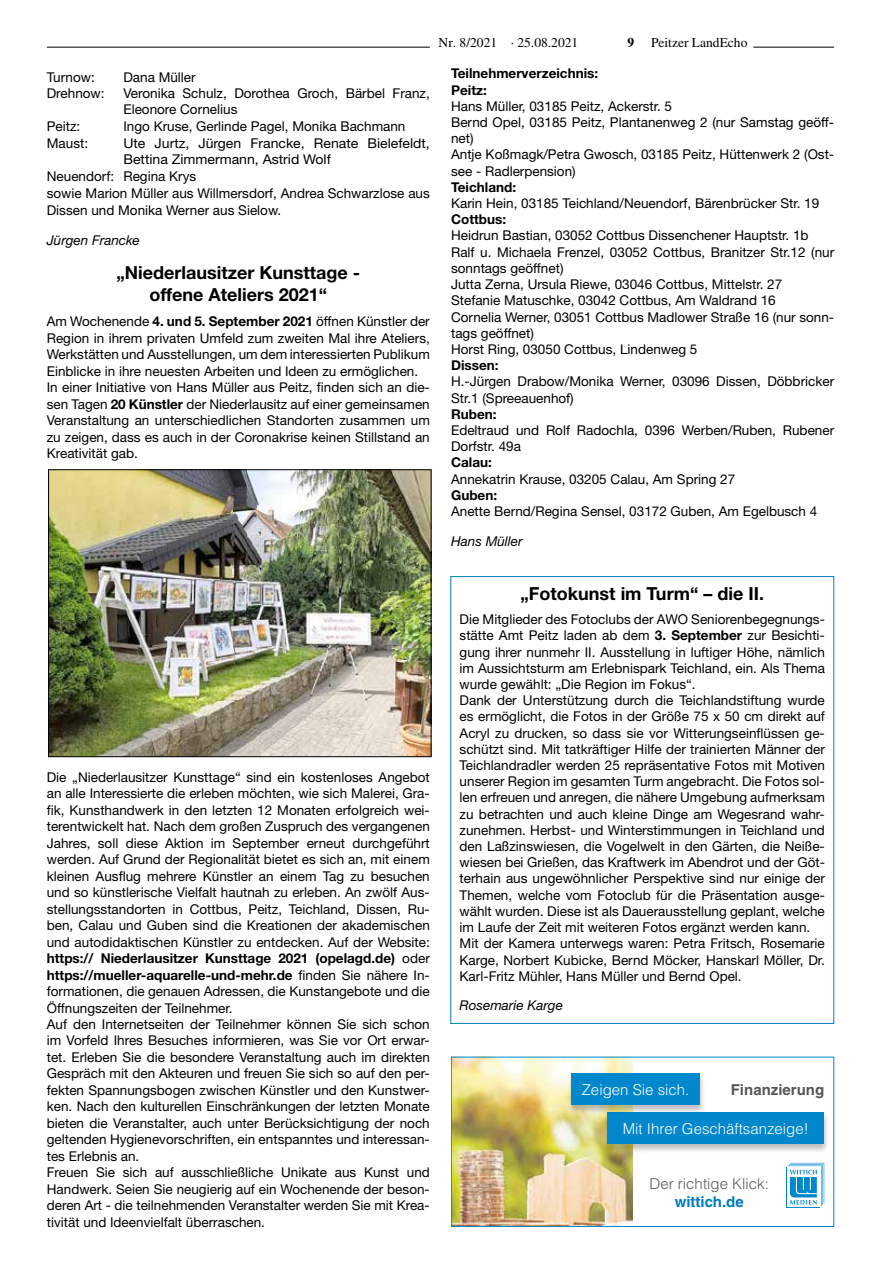
<style>
.page{position:relative;width:881px;height:1263px;background:#fff}
.page>*{position:absolute;margin:0;border:0;box-sizing:border-box;transform-origin:0 0}
.t1{font:700 18px/21.9px "Helvetica Neue LT";color:#000;text-align:center}
.t2{font:300 15px "Helvetica LT";color:#fff}
.t3{font:300 15px "Helvetica LT";color:#575756}
.t4{font:700 15px "Helvetica LT";color:#575756}
.t5{font:700 15px "Helvetica LT";color:#007bc4}
.t6{font:13.5px/16.2px "Helvetica Neue LT";color:#000}
.t7{font:700 13.5px/16.2px "Helvetica Neue LT";color:#000}
.t8{font:13.5px "Helvetica Neue LT";color:#000;scale:1.04 1}
.t9{font:italic 13.5px "Helvetica Neue LT";color:#000}
.t10{font:13.5px "Times LT";color:#000}
.s1{font-weight:700}
</style>
<div class="page">
<hr style="left:753px;top:47px;width:80px;height:1px;background:#000">
<hr style="left:47px;top:47px;width:382px;height:1px;background:#000">
<img style="left:50px;top:471px;width:379px;height:284px">
<div style="left:48px;top:469px;width:383px;height:288px;border:1px solid #000"></div>
<img style="left:453px;top:1059px;width:178px;height:166px">
<div style="left:451px;top:1057px;width:382px;height:170px;border:1px solid #0087cc"></div>
<svg style="left:786px;top:1167px;width:1px;height:40px"></svg>
<svg style="left:787px;top:1163px;width:36px;height:43px"></svg>
<div style="left:602px;top:1112px;width:228px;height:42px;background:#000;opacity:.26"></div>
<div style="left:607px;top:1112px;width:216px;height:32px;background:#0087cc"></div>
<div style="left:566px;top:1073px;width:140px;height:42px;background:#000;opacity:.26"></div>
<div style="left:571px;top:1073px;width:128px;height:32px;background:#0087cc"></div>
<p class="t6" style="left:47px;top:69px;width:49px">Turnow:</p>
<p class="t6" style="left:123px;top:69px;width:74px">Dana Müller</p>
<p class="t6" style="left:47px;top:85px;width:59px">Drehnow:</p>
<p class="t6" style="left:123px;top:85px;width:308px">Veronika Schulz, Dorothea Groch, Bärbel Franz,<br>Eleonore Cornelius</p>
<p class="t6" style="left:47px;top:118px;width:35px">Peitz:</p>
<p class="t6" style="left:123px;top:118px;width:283px">Ingo Kruse, Gerlinde Pagel, Monika Bachmann</p>
<p class="t6" style="left:47px;top:135px;width:43px">Maust:</p>
<p class="t8" style="left:123px;top:135px;width:296px">Ute Jurtz, Jürgen Francke, Renate Bielefeldt,</p>
<p class="t8" style="left:123px;top:151px;width:201px">Bettina Zimmermann, Astrid Wolf</p>
<p class="t6" style="left:47px;top:167px;width:151px">Neuendorf: Regina Krys</p>
<p class="t6" style="left:47px;top:185px;width:384px">sowie Marion Müller aus Willmersdorf, Andrea Schwarzlose aus</p>
<p class="t6" style="left:47px;top:202px;width:236px">Dissen und Monika Werner aus Sielow.</p>
<p class="t9" style="left:47px;top:232px;width:95px">Jürgen Francke</p>
<h1 class="t1" style="left:116px;top:262px;width:245px">„Niederlausitzer Kunsttage - offene Ateliers 2021“</h1>
<p class="t6" style="left:47px;top:313px;width:384px">Am Wochenende <span class="s1">4. und 5. September 2021</span> öffnen Künstler der Region in ihrem privaten Umfeld zum zweiten Mal ihre Ateliers, Werkstätten und Ausstellungen, um dem interessierten Publikum Einblicke in ihre neuesten Arbeiten und Ideen zu ermöglichen.<br>In einer Initiative von Hans Müller aus Peitz, finden sich an die&shy;sen Tagen <span class="s1">20 Künstler</span> der Niederlausitz auf einer gemeinsamen Veranstaltung an unterschiedlichen Standorten zusammen um zu zeigen, dass es auch in der Coronakrise keinen Stillstand an Kreativität gab.</p>
<p class="t10" style="left:438px;top:34px;width:141px">Nr. 8/2021 · 25.08.2021</p>
<p class="t10" style="left:627px;top:34px;width:121px"><span class="s1">9</span> Peitzer LandEcho</p>
<p class="t7" style="left:451px;top:65px;width:148px">Teilnehmerverzeichnis:<br>Peitz:</p>
<p class="t6" style="left:451px;top:98px;width:384px">Hans Müller, 03185 Peitz, Ackerstr. 5<br>Bernd Opel, 03185 Peitz, Plantanenweg 2 (nur Samstag geöff&shy;net)<br>Antje Koßmagk/Petra Gwosch, 03185 Peitz, Hüttenwerk 2 (Ost&shy;see - Radlerpension)</p>
<p class="t7" style="left:451px;top:179px;width:66px">Teichland:</p>
<p class="t6" style="left:451px;top:195px;width:369px">Karin Hein, 03185 Teichland/Neuendorf, Bärenbrücker Str. 19</p>
<p class="t7" style="left:451px;top:211px;width:57px">Cottbus:</p>
<p class="t6" style="left:451px;top:227px;width:384px">Heidrun Bastian, 03052 Cottbus Dissenchener Hauptstr. 1b Ralf u. Michaela Frenzel, 03052 Cottbus, Branitzer Str.12 (nur sonntags geöffnet)<br>Jutta Zerna, Ursula Riewe, 03046 Cottbus, Mittelstr. 27<br>Stefanie Matuschke, 03042 Cottbus, Am Waldrand 16<br>Cornelia Werner, 03051 Cottbus Madlower Straße 16 (nur sonn&shy;tags geöffnet)<br>Horst Ring, 03050 Cottbus, Lindenweg 5</p>
<p class="t7" style="left:451px;top:357px;width:49px">Dissen:</p>
<p class="t6" style="left:451px;top:373px;width:384px">H.-Jürgen Drabow/Monika Werner, 03096 Dissen, Döbbricker<br>Str.1 (Spreeauenhof)</p>
<p class="t7" style="left:451px;top:405px;width:47px">Ruben:</p>
<p class="t6" style="left:451px;top:422px;width:384px">Edeltraud und Rolf Radochla, 0396 Werben/Ruben, Rubener<br>Dorfstr. 49a</p>
<p class="t7" style="left:451px;top:454px;width:42px">Calau:</p>
<p class="t6" style="left:451px;top:470px;width:285px">Annekatrin Krause, 03205 Calau, Am Spring 27</p>
<p class="t7" style="left:451px;top:486px;width:48px">Guben:</p>
<p class="t6" style="left:451px;top:503px;width:367px">Anette Bernd/Regina Sensel, 03172 Guben, Am Egelbusch 4</p>
<p class="t9" style="left:451px;top:533px;width:73px">Hans Müller</p>
<p class="t6" style="left:47px;top:769px;width:384px">Die „Niederlausitzer Kunsttage“ sind ein kostenloses Angebot an alle Interessierte die erleben möchten, wie sich Malerei, Gra&shy;fik, Kunsthandwerk in den letzten 12 Monaten erfolgreich wei&shy;terentwickelt hat. Nach dem großen Zuspruch des vergangenen Jahres, soll diese Aktion im September erneut durchgeführt werden. Auf Grund der Regionalität bietet es sich an, mit einem kleinen Ausflug mehrere Künstler an einem Tag zu besuchen und so künstlerische Vielfalt hautnah zu erleben. An zwölf Aus&shy;stellungsstandorten in Cottbus, Peitz, Teichland, Dissen, Ru&shy;ben, Calau und Guben sind die Kreationen der akademischen und autodidaktischen Künstler zu entdecken. Auf der Website: <span class="s1">https:// Niederlausitzer Kunsttage 2021 (opelagd.de)</span> oder <span class="s1">https://mueller-aquarelle-und-mehr.de</span> finden Sie nähere In&shy;formationen, die genauen Adressen, die Kunstangebote und die Öffnungszeiten der Teilnehmer.<br>Auf den Internetseiten der Teilnehmer können Sie sich schon im Vorfeld Ihres Besuches informieren, was Sie vor Ort erwar&shy;tet. Erleben Sie die besondere Veranstaltung auch im direkten Gespräch mit den Akteuren und freuen Sie sich so auf den per&shy;fekten Spannungsbogen zwischen Künstler und den Kunstwer&shy;ken. Nach den kulturellen Einschränkungen der letzten Monate bieten die Veranstalter, auch unter Berücksichtigung der noch geltenden Hygienevorschriften, ein entspanntes und interessan&shy;tes Erlebnis an.<br>Freuen Sie sich auf ausschließliche Unikate aus Kunst und Handwerk. Seien Sie neugierig auf ein Wochenende der beson&shy;deren Art - die teilnehmenden Veranstalter werden Sie mit Krea&shy;tivität und Ideenvielfalt überraschen.</p>
<h1 class="t1" style="left:520px;top:582px;width:245px">„Fotokunst im Turm“ – die II.</h1>
<p class="t6" style="left:459px;top:611px;width:366px">Die Mitglieder des Fotoclubs der AWO Seniorenbegegnungs&shy;stätte Amt Peitz laden ab dem <span class="s1">3. September</span> zur Besichti&shy;gung ihrer nunmehr II. Ausstellung in luftiger Höhe, nämlich im Aussichtsturm am Erlebnispark Teichland, ein. Als Thema wurde gewählt: „Die Region im Fokus“.<br>Dank der Unterstützung durch die Teichlandstiftung wurde es ermöglicht, die Fotos in der Größe 75 x 50 cm direkt auf Acryl zu drucken, so dass sie vor Witterungseinflüssen ge&shy;schützt sind. Mit tatkräftiger Hilfe der trainierten Männer der Teichlandradler werden 25 repräsentative Fotos mit Motiven unserer Region im gesamten Turm angebracht. Die Fotos sol&shy;len erfreuen und anregen, die nähere Umgebung aufmerksam zu betrachten und auch kleine Dinge am Wegesrand wahr&shy;zunehmen. Herbst- und Winterstimmungen in Teichland und den Laßzinswiesen, die Vogelwelt in den Gärten, die Neiße&shy;wiesen bei Grießen, das Kraftwerk im Abendrot und der Göt&shy;terhain aus ungewöhnlicher Perspektive sind nur einige der Themen, welche vom Fotoclub für die Präsentation ausge&shy;wählt wurden. Diese ist als Dauerausstellung geplant, welche im Laufe der Zeit mit weiteren Fotos ergänzt werden kann.<br>Mit der Kamera unterwegs waren: Petra Fritsch, Rosemarie Karge, Norbert Kubicke, Bernd Möcker, Hanskarl Möller, Dr.<br>Karl-Fritz Mühler, Hans Müller und Bernd Opel.</p>
<p class="t9" style="left:459px;top:997px;width:105px">Rosemarie Karge</p>
<p class="t2" style="left:581px;top:1080px;width:109px">Zeigen Sie sich.</p>
<p class="t4" style="left:730px;top:1081px;width:95px">Finanzierung</p>
<p class="t2" style="left:622px;top:1119px;width:187px">Mit Ihrer Geschäftsanzeige!</p>
<p class="t3" style="left:649px;top:1175px;width:121px">Der richtige Klick:</p>
<p class="t5" style="left:674px;top:1193px;width:71px">wittich.de</p>
</div>
